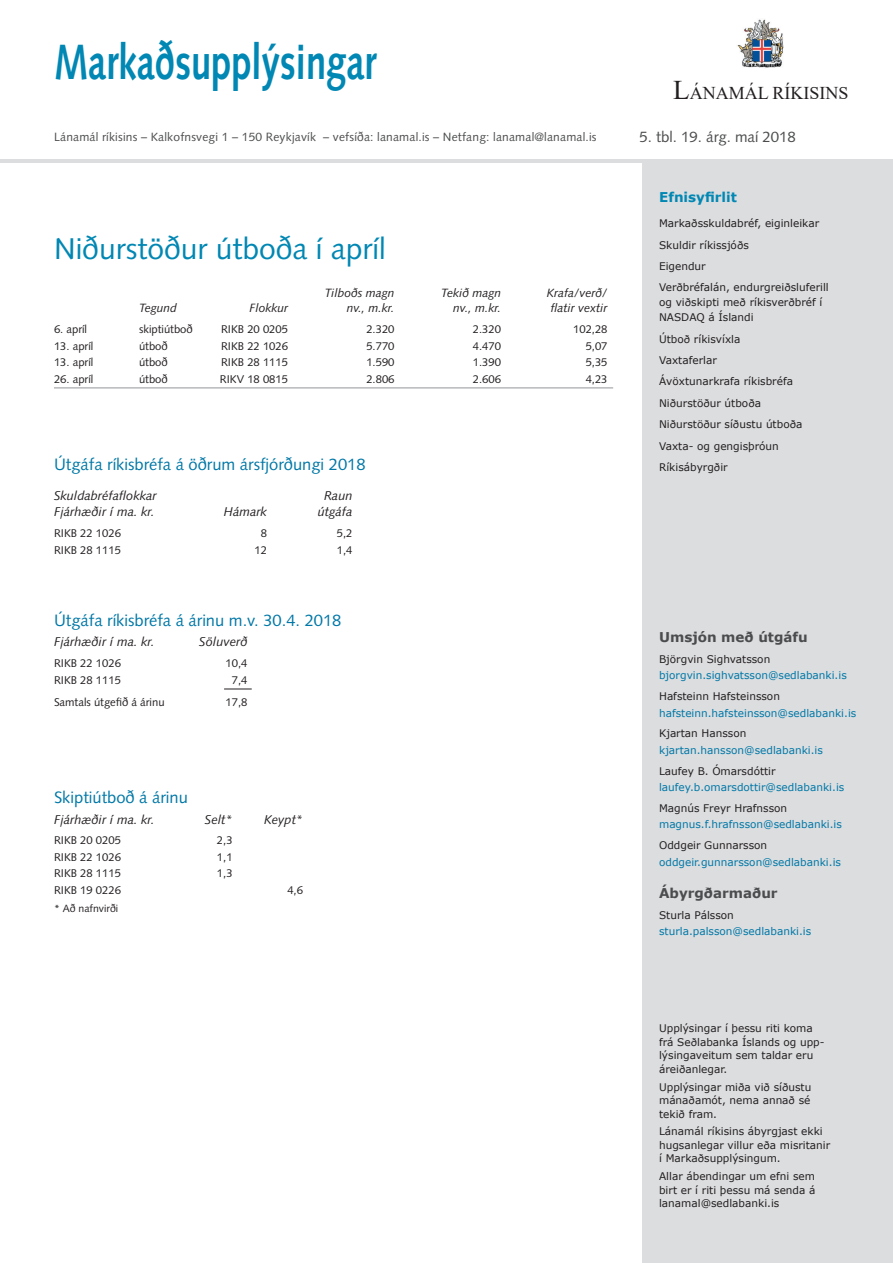
<style>
.page{position:relative;width:893px;height:1263px;background:#fff}
.page>*{position:absolute;margin:0;border:0;box-sizing:border-box;transform-origin:0 0}
.t1{font:700 49.5px "Syntax LT Std";color:#0087b3;scale:.73 1}
.t2{font:30px "Syntax LT Std";color:#0087b3}
.t3{font:18px "Times New Roman";color:#231f20}
.t4{font:16.5px "Syntax LT Std";color:#0078a7}
.t5{font:15px "Syntax LT Std";color:#4b4c4d}
.t6{font:700 13.5px "Verdana";color:#4b4c4d}
.t7{font:700 13.5px "Verdana";color:#0087b3}
.t8{font:italic 12.75px "Syntax LT Std";color:#231f20}
.t9{font:12px "Syntax LT Std";letter-spacing:.015em;color:#4b4c4d}
.t10{font:italic 12px "Syntax LT Std";color:#231f20}
.t11{font:11.25px "Syntax LT Std";color:#231f20}
.t12{font:10.5px/13.5px "Verdana";color:#231f20}
.t13{font:10.5px "Verdana";color:#0078a7}
.t14{font:10.5px "Syntax LT Std";color:#231f20}
.s1{font-size:27px}
</style>
<div class="page">
<img style="left:737px;top:19px;width:47px;height:49px">
<div style="left:643px;top:162px;width:250px;height:1101px;background:#dcdddf"></div>
<hr style="left:0;top:159px;width:893px;height:3px;background:#dcdddf">
<svg style="left:224px;top:689px;width:28px;height:1px"></svg>
<hr style="left:54px;top:388px;width:559px;height:1px;background:#939598">
<p class="t1" style="left:54px;top:33px;width:443px">Markaðsupplýsingar</p>
<p class="t9" style="left:54px;top:129px;width:544px">Lánamál ríkisins – Kalkofnsvegi 1 – 150 Reykjavík – vefsíða: lanamal.is – Netfang: lanamal@lanamal.is</p>
<p class="t2" style="left:54px;top:231px;width:333px">Niðurstöður útboða í apríl</p>
<p class="t10" style="left:325px;top:286px;width:71px">Tilboðs magn</p>
<p class="t10" style="left:441px;top:286px;width:61px">Tekið magn</p>
<p class="t10" style="left:547px;top:286px;width:62px">Krafa/verð/</p>
<p class="t10" style="left:139px;top:301px;width:39px">Tegund</p>
<p class="t10" style="left:249px;top:301px;width:40px">Flokkur</p>
<p class="t10" style="left:347px;top:301px;width:49px">nv., m.kr.</p>
<p class="t10" style="left:453px;top:301px;width:49px">nv., m.kr.</p>
<p class="t10" style="left:551px;top:301px;width:58px">flatir vextir</p>
<p class="t11" style="left:54px;top:322px;width:35px">6. apríl</p>
<p class="t11" style="left:139px;top:322px;width:55px">skiptiútboð</p>
<p class="t11" style="left:221px;top:322px;width:68px">RIKB 20 0205</p>
<p class="t11" style="left:366px;top:322px;width:30px">2.320</p>
<p class="t11" style="left:473px;top:322px;width:30px">2.320</p>
<p class="t11" style="left:573px;top:322px;width:36px">102,28</p>
<p class="t11" style="left:54px;top:339px;width:41px">13. apríl</p>
<p class="t11" style="left:139px;top:339px;width:30px">útboð</p>
<p class="t11" style="left:221px;top:339px;width:68px">RIKB 22 1026</p>
<p class="t11" style="left:366px;top:339px;width:30px">5.770</p>
<p class="t11" style="left:473px;top:339px;width:30px">4.470</p>
<p class="t11" style="left:586px;top:339px;width:23px">5,07</p>
<p class="t11" style="left:54px;top:355px;width:41px">13. apríl</p>
<p class="t11" style="left:139px;top:355px;width:30px">útboð</p>
<p class="t11" style="left:221px;top:355px;width:68px">RIKB 28 1115</p>
<p class="t11" style="left:366px;top:355px;width:30px">1.590</p>
<p class="t11" style="left:473px;top:355px;width:30px">1.390</p>
<p class="t11" style="left:586px;top:355px;width:23px">5,35</p>
<p class="t11" style="left:54px;top:372px;width:41px">26. apríl</p>
<p class="t11" style="left:139px;top:372px;width:30px">útboð</p>
<p class="t11" style="left:220px;top:372px;width:70px">RIKV 18 0815</p>
<p class="t11" style="left:366px;top:372px;width:30px">2.806</p>
<p class="t11" style="left:473px;top:372px;width:30px">2.606</p>
<p class="t11" style="left:586px;top:372px;width:23px">4,23</p>
<p class="t4" style="left:54px;top:455px;width:313px">Útgáfa ríkisbréfa á öðrum ársfjórðungi 2018</p>
<p class="t8" style="left:54px;top:488px;width:104px">Skuldabréfaflokkar</p>
<p class="t8" style="left:324px;top:488px;width:30px">Raun</p>
<p class="t8" style="left:54px;top:504px;width:102px">Fjárhæðir í ma. kr.</p>
<p class="t8" style="left:224px;top:504px;width:45px">Hámark</p>
<p class="t8" style="left:318px;top:504px;width:36px">útgáfa</p>
<p class="t11" style="left:54px;top:526px;width:68px">RIKB 22 1026</p>
<p class="t11" style="left:261px;top:526px;width:8px">8</p>
<p class="t11" style="left:337px;top:526px;width:17px">5,2</p>
<p class="t11" style="left:54px;top:543px;width:68px">RIKB 28 1115</p>
<p class="t11" style="left:254px;top:543px;width:14px">12</p>
<p class="t11" style="left:337px;top:543px;width:17px">1,4</p>
<p class="t4" style="left:54px;top:610px;width:289px">Útgáfa ríkisbréfa á árinu m.v. 30.4. 2018</p>
<p class="t8" style="left:54px;top:634px;width:102px">Fjárhæðir í ma. kr.</p>
<p class="t8" style="left:199px;top:634px;width:50px">Söluverð</p>
<p class="t11" style="left:54px;top:657px;width:68px">RIKB 22 1026</p>
<p class="t11" style="left:226px;top:657px;width:23px">10,4</p>
<p class="t11" style="left:54px;top:673px;width:68px">RIKB 28 1115</p>
<p class="t11" style="left:232px;top:673px;width:17px">7,4</p>
<p class="t11" style="left:54px;top:695px;width:112px">Samtals útgefið á árinu</p>
<p class="t11" style="left:226px;top:695px;width:23px">17,8</p>
<p class="t4" style="left:54px;top:787px;width:135px">Skiptiútboð á árinu</p>
<p class="t8" style="left:54px;top:812px;width:102px">Fjárhæðir í ma. kr.</p>
<p class="t8" style="left:205px;top:812px;width:29px">Selt*</p>
<p class="t8" style="left:264px;top:812px;width:40px">Keypt*</p>
<p class="t11" style="left:54px;top:834px;width:68px">RIKB 20 0205</p>
<p class="t11" style="left:217px;top:834px;width:17px">2,3</p>
<p class="t11" style="left:54px;top:850px;width:68px">RIKB 22 1026</p>
<p class="t11" style="left:217px;top:850px;width:17px">1,1</p>
<p class="t11" style="left:54px;top:867px;width:68px">RIKB 28 1115</p>
<p class="t11" style="left:217px;top:867px;width:17px">1,3</p>
<p class="t11" style="left:54px;top:883px;width:68px">RIKB 19 0226</p>
<p class="t11" style="left:287px;top:883px;width:17px">4,6</p>
<p class="t14" style="left:54px;top:902px;width:66px">* Að nafnvirði</p>
<h3 class="t3" style="left:673px;top:80px;width:177px"><span class="s1">L</span>ÁNAMÁL RÍKISINS</h3>
<p class="t5" style="left:639px;top:128px;width:158px">5. tbl. 19. árg. maí 2018</p>
<p class="t7" style="left:659px;top:187px;width:79px">Efnisyfirlit</p>
<p class="t12" style="left:659px;top:216px;width:162px">Markaðsskuldabréf, eiginleikar</p>
<p class="t12" style="left:659px;top:238px;width:91px">Skuldir ríkissjóðs</p>
<p class="t12" style="left:659px;top:259px;width:48px">Eigendur</p>
<p class="t12" style="left:659px;top:280px;width:171px;line-height:15px">Verðbréfalán, endurgreiðsluferill og viðskipti með ríkisverðbréf í<br>NASDAQ á Íslandi</p>
<p class="t12" style="left:659px;top:332px;width:83px">Útboð ríkisvíxla</p>
<p class="t12" style="left:659px;top:353px;width:59px">Vaxtaferlar</p>
<p class="t12" style="left:659px;top:375px;width:135px">Ávöxtunarkrafa ríkisbréfa</p>
<p class="t12" style="left:659px;top:396px;width:103px">Niðurstöður útboða</p>
<p class="t12" style="left:659px;top:418px;width:145px">Niðurstöður síðustu útboða</p>
<p class="t12" style="left:659px;top:439px;width:121px">Vaxta- og gengisþróun</p>
<p class="t12" style="left:659px;top:460px;width:70px">Ríkisábyrgðir</p>
<p class="t6" style="left:659px;top:628px;width:150px">Umsjón með útgáfu</p>
<p class="t12" style="left:659px;top:652px;width:113px">Björgvin Sighvatsson</p>
<p class="t13" style="left:659px;top:668px;width:189px">bjorgvin.sighvatsson@sedlabanki.is</p>
<p class="t12" style="left:659px;top:689px;width:122px">Hafsteinn Hafsteinsson</p>
<p class="t13" style="left:659px;top:706px;width:199px">hafsteinn.hafsteinsson@sedlabanki.is</p>
<p class="t12" style="left:659px;top:727px;width:89px">Kjartan Hansson</p>
<p class="t13" style="left:659px;top:743px;width:165px">kjartan.hansson@sedlabanki.is</p>
<p class="t12" style="left:659px;top:764px;width:118px">Laufey B. Ómarsdóttir</p>
<p class="t13" style="left:659px;top:780px;width:187px">laufey.b.omarsdottir@sedlabanki.is</p>
<p class="t12" style="left:659px;top:801px;width:130px">Magnús Freyr Hrafnsson</p>
<p class="t13" style="left:659px;top:817px;width:184px">magnus.f.hrafnsson@sedlabanki.is</p>
<p class="t12" style="left:659px;top:838px;width:110px">Oddgeir Gunnarsson</p>
<p class="t13" style="left:659px;top:855px;width:183px">oddgeir.gunnarsson@sedlabanki.is</p>
<p class="t6" style="left:659px;top:883px;width:120px">Ábyrgðarmaður</p>
<p class="t12" style="left:659px;top:908px;width:76px">Sturla Pálsson</p>
<p class="t13" style="left:659px;top:924px;width:154px">sturla.palsson@sedlabanki.is</p>
<p class="t12" style="left:659px;top:1022px;width:167px">Upplýsingar í þessu riti koma frá Seðlabanka Íslands og upp&shy;lýsingaveitum sem taldar eru áreiðanlegar.</p>
<p class="t12" style="left:659px;top:1080px;width:154px;text-align:justify">Upplýsingar miða við síðustu mánaðamót, nema annað sé tekið fram.</p>
<p class="t12" style="left:659px;top:1125px;width:173px">Lánamál ríkisins ábyrgjast ekki hugsanlegar villur eða misritanir í Markaðsupplýsingum.</p>
<p class="t12" style="left:659px;top:1169px;width:158px;text-align:justify">Allar ábendingar um efni sem birt er í riti þessu má senda á lanamal@sedlabanki.is</p>
</div>
